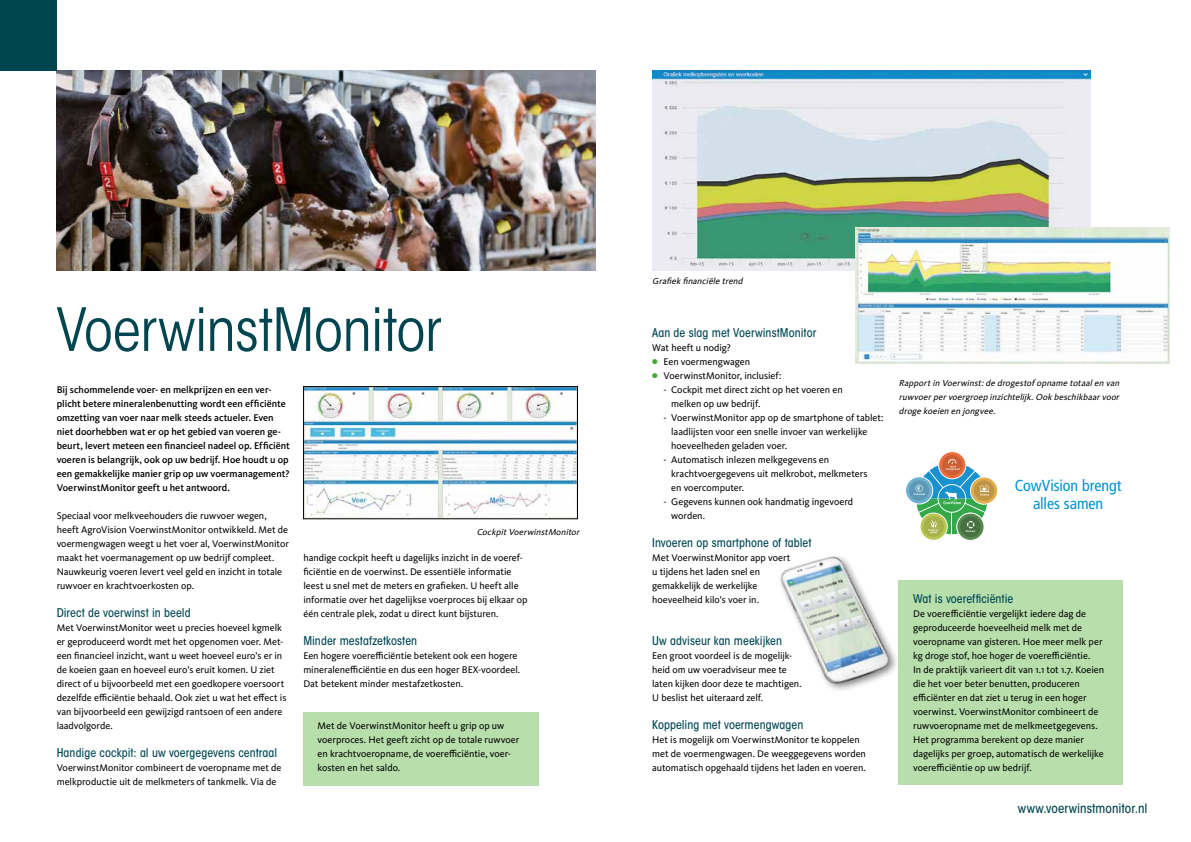
<style>
.page{position:relative;width:1191px;height:842px;background:#fff}
.page>*{position:absolute;margin:0;border:0;box-sizing:border-box;transform-origin:0 0}
.t1{font:condensed 59px "ITC Avant Garde Std";letter-spacing:-.01em;color:#00454f}
.t2{font:condensed 16px/18px "Frutiger";letter-spacing:-.005em;color:#0092d4;text-align:center}
.t3{font:500 condensed 13px "ITC Avant Garde Std";letter-spacing:.005em;color:#00454f}
.t4{font:500 condensed 12px "ITC Avant Garde Std";letter-spacing:.005em;color:#004855}
.t5{font:10px/14px "Kievit OT";color:#000}
.t6{font:500 10px/14px "Kievit";color:#000}
.t7{font:italic 9px/14px "Kievit OT";color:#000;text-align:justify}
.s1{color:#3dae2b}
</style>
<div class="page">
<img style="left:652px;top:71px;width:438px;height:199px">
<div style="left:855px;top:227px;width:314px;height:138px;background:#e1e7d9"></div>
<img style="left:855px;top:228px;width:314px;height:135px">
<img style="left:57px;top:71px;width:538px;height:199px">
<div style="left:0;top:0;width:57px;height:71px;background:#00454f"></div>
<img style="left:305px;top:388px;width:270px;height:129px">
<div style="left:303px;top:386px;width:274px;height:133px;border:1px solid #000"></div>
<img style="left:780px;top:556px;width:115px;height:134px">
<div style="left:899px;top:580px;width:224px;height:205px;background:#b8dfab"></div>
<div style="left:303px;top:712px;width:236px;height:73px;background:#b8dfab"></div>
<svg style="left:906px;top:451px;width:92px;height:90px"></svg>
<h1 class="t1" style="left:57px;top:294px;width:386px">VoerwinstMonitor</h1>
<p class="t6" style="left:57px;top:383px;width:235px">Bij schommelende voer- en melkprijzen en een ver&shy;plicht betere mineralenbenutting wordt een efficiënte omzetting van voer naar melk steeds actueler. Even niet doorhebben wat er op het gebied van voeren ge&shy;beurt, levert meteen een financieel nadeel op. Efficiënt voeren is belangrijk, ook op uw bedrijf. Hoe houdt u op een gemakkelijke manier grip op uw voermanagement?<br>VoerwinstMonitor geeft u het antwoord.</p>
<p class="t5" style="left:57px;top:508px;width:234px">Speciaal voor melkveehouders die ruwvoer wegen, heeft AgroVision VoerwinstMonitor ontwikkeld. Met de voermengwagen weegt u het voer al, VoerwinstMonitor maakt het voermanagement op uw bedrijf compleet.<br>Nauwkeurig voeren levert veel geld en inzicht in totale ruwvoer en krachtvoerkosten op.</p>
<p class="t4" style="left:57px;top:605px;width:135px">Direct de voerwinst in beeld</p>
<p class="t5" style="left:57px;top:620px;width:231px">Met VoerwinstMonitor weet u precies hoeveel kgmelk er geproduceerd wordt met het opgenomen voer. Met&shy;een financieel inzicht, want u weet hoeveel euro’s er in de koeien gaan en hoeveel euro’s eruit komen. U ziet direct of u bijvoorbeeld met een goedkopere voersoort dezelfde efficiëntie behaald. Ook ziet u wat het effect is van bijvoorbeeld een gewijzigd rantsoen of een andere laadvolgorde.</p>
<p class="t4" style="left:57px;top:745px;width:222px">Handige cockpit: al uw voergegevens centraal</p>
<p class="t5" style="left:57px;top:760px;width:226px">VoerwinstMonitor combineert de voeropname met de melkproductie uit de melkmeters of tankmelk. Via de</p>
<p class="t7" style="left:477px;top:525px;width:106px">CockpitVoerwinstMonitor</p>
<p class="t5" style="left:303px;top:550px;width:225px">handige cockpit heeft u dagelijks inzicht in de voeref&shy;ficiëntie en de voerwinst. De essentiële informatie leest u snel met de meters en grafieken. U heeft alle informatie over het dagelijkse voerproces bij elkaar op één centrale plek, zodat u direct kunt bijsturen.</p>
<p class="t4" style="left:303px;top:633px;width:115px">Minder mestafzetkosten</p>
<p class="t5" style="left:303px;top:648px;width:218px">Een hogere voerefficiëntie betekent ook een hogere mineralenefficiëntie en dus een hoger BEX-voordeel.<br>Dat betekent minder mestafzetkosten.</p>
<p class="t5" style="left:317px;top:718px;width:203px">Met de VoerwinstMonitor heeft u grip op uw voerproces. Het geeft zicht op de totale ruwvoer en krachtvoeropname, de voerefficiëntie, voer&shy;kosten en het saldo.</p>
<p class="t7" style="left:652px;top:274px;width:94px">Grafiek financiële trend</p>
<p class="t4" style="left:652px;top:325px;width:165px">Aan de slag met VoerwinstMonitor</p>
<p class="t5" style="left:652px;top:340px;width:80px">Wat heeft u nodig?</p>
<p class="t5" style="left:652px;top:354px;width:99px"><span class="s1">●</span> Een voermengwagen</p>
<p class="t5" style="left:652px;top:368px;width:131px"><span class="s1">●</span> VoerwinstMonitor, inclusief:</p>
<p class="t5" style="left:671px;top:382px;width:173px;text-indent:-8px">- Cockpit met direct zicht op het voeren en melken op uw bedrijf.</p>
<p class="t5" style="left:671px;top:410px;width:214px;text-indent:-8px">- VoerwinstMonitor app op de smartphone of tablet: laadlijsten voor een snelle invoer van werkelijke hoeveelheden geladen voer.</p>
<p class="t5" style="left:671px;top:452px;width:198px;text-indent:-8px">- Automatisch inlezen melkgegevens en krachtvoergegevens uit melkrobot, melkmeters en voercomputer.</p>
<p class="t5" style="left:671px;top:494px;width:183px;text-indent:-8px">- Gegevens kunnen ook handmatig ingevoerd worden.</p>
<p class="t4" style="left:652px;top:535px;width:161px">Invoeren op smartphone of tablet</p>
<p class="t5" style="left:652px;top:550px;width:140px">Met VoerwinstMonitor app voert u tijdens het laden snel en gemakkelijk de werkelijke hoeveelheid kilo’s voer in.</p>
<p class="t4" style="left:652px;top:633px;width:131px">Uw adviseur kan meekijken</p>
<p class="t5" style="left:652px;top:648px;width:151px">Een groot voordeel is de mogelijk&shy;heid om uw voeradviseur mee te laten kijken door deze te machtigen.<br>U beslist het uiteraard zelf.</p>
<p class="t4" style="left:652px;top:717px;width:153px">Koppeling met voermengwagen</p>
<p class="t5" style="left:652px;top:732px;width:215px">Het is mogelijk om VoerwinstMonitor te koppelen met de voermengwagen. De weeggegevens worden automatisch opgehaald tijdens het laden en voeren.</p>
<p class="t7" style="left:899px;top:376px;width:224px">Rapportin Voerwinst:de drogestof opname totaalen van ruwvoerpervoergroep inzichtelijk.Ook beschikbaarvoor droge koeien en jongvee.</p>
<h2 class="t2" style="left:1014px;top:477px;width:108px">CowVision brengt alles samen</h2>
<p class="t4" style="left:913px;top:591px;width:102px">Wat is voerefficiëntie</p>
<p class="t5" style="left:913px;top:606px;width:192px">De voerefficiëntie vergelijkt iedere dag de geproduceerde hoeveelheid melk met de voeropname van gisteren. Hoe meer melk per kg droge stof, hoe hoger de voerefficiëntie.<br>In de praktijk varieert dit van 1.1 tot 1.7. Koeien die het voer beter benutten, produceren efficiënter en dat ziet u terug in een hoger voerwinst. VoerwinstMonitor combineert de ruwvoeropname met de melkmeetgegevens.<br>Het programma berekent op deze manier dagelijks per groep, automatisch de werkelijke voerefficiëntie op uw bedrijf.</p>
<h3 class="t3" style="left:1018px;top:800px;width:131px">www.voerwinstmonitor.nl</h3>
</div>
